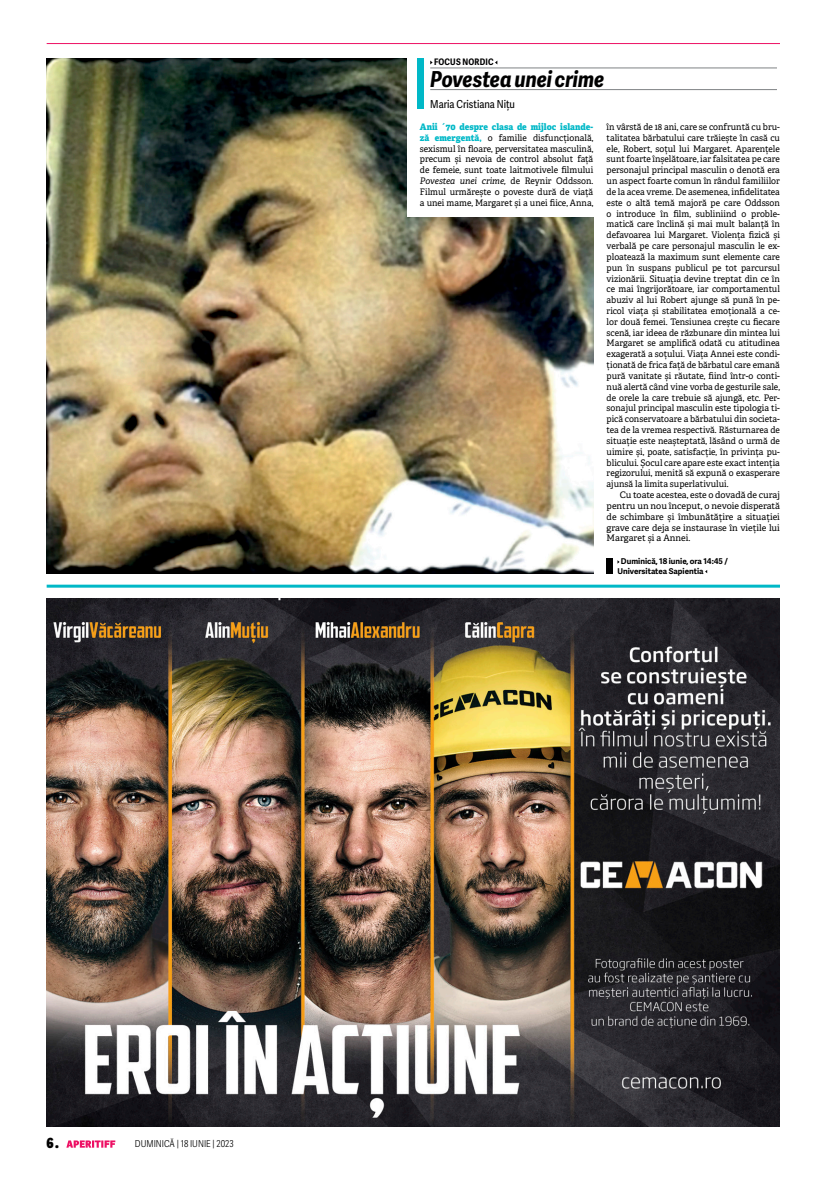
<style>
.page{position:relative;width:820px;height:1191px;background:#fff}
.page>*{position:absolute;margin:0;border:0;box-sizing:border-box;transform-origin:0 0}
.t1{font:italic 700 22px "Adelle Sans Cnd";color:#000}
.t2{font:14px "Adelle Sans Cnd Hv";color:#000}
.t3{font:11px "Adelle Sans Cnd";color:#000}
.t4{font:9.5px "Adelle Sans Cnd Lt";color:#000}
.t5{font:9px/10.8px "Adelle";color:#000;text-align:justify;scale:.96 1}
.t6{font:9px/10.8px "Adelle";color:#000;text-align:justify}
.t7{font:700 9px "Adelle Sans Cnd";letter-spacing:.02em;color:#000}
.t8{font:700 8px/9.6px "Adelle Sans";color:#000}
.s1{font-weight:800;color:#00b8c7}
.s2{font-style:italic}
</style>
<div class="page">
<svg style="left:66px;top:1140px;width:49px;height:7px"></svg>
<hr style="left:47px;top:43px;width:732px;height:1px;background:#ed1064">
<img style="left:47px;top:598px;width:732px;height:528px">
<hr style="left:47px;top:584px;width:732px;height:3px;background:#00b8c7">
<img style="left:47px;top:58px;width:546px;height:516px">
<div style="left:406px;top:51px;width:384px;height:165px;background:#fff"></div>
<div style="left:417px;top:58px;width:6px;height:50px;background:#00b8c7"></div>
<hr style="left:430px;top:68px;width:346px;height:1px;background:#7f8284">
<hr style="left:430px;top:89px;width:346px;height:1px;background:#7f8284">
<div style="left:606px;top:558px;width:6px;height:16px;background:#000"></div>
<p class="t7" style="left:434px;top:55px;width:61px">FOCUS NORDIC</p>
<h1 class="t1" style="left:430px;top:63px;width:175px">Povestea unei crime</h1>
<p class="t3" style="left:430px;top:96px;width:86px">Maria Cristiana Nițu</p>
<p class="t5" style="left:420px;top:121px;width:182px"><span class="s1">Anii ´70 despre clasa de mijloc islande&shy;ză emergentă,</span> o familie disfuncțională, sexismul în floare, perversitatea masculină, precum și nevoia de control absolut față de femeie, sunt toate laitmotivele filmului <span class="s2">Povestea unei crime,</span> de Reynir Oddsson.<br>Filmul urmărește o poveste dură de viață a unei mame, Margaret și a unei fiice, Anna,</p>
<p class="t5" style="left:606px;top:121px;width:182px">în vârstă de 18 ani, care se confruntă cu bru&shy;talitatea bărbatului care trăiește în casă cu ele, Robert, soțul lui Margaret. Aparențele sunt foarte înșelătoare, iar falsitatea pe care personajul principal masculin o denotă era un aspect foarte comun în rândul familiilor de la acea vreme. De asemenea, infidelitatea este o altă temă majoră pe care Oddsson o introduce în film, subliniind o proble&shy;matică care înclină și mai mult balanță în defavoarea lui Margaret. Violența fizică și verbală pe care personajul masculin le ex&shy;ploatează la maximum sunt elemente care pun în suspans publicul pe tot parcursul vizionării. Situația devine treptat din ce în ce mai îngrijorătoare, iar comportamentul abuziv al lui Robert ajunge să pună în pe&shy;ricol viața și stabilitatea emoțională a ce&shy;lor două femei. Tensiunea crește cu fiecare scenă, iar ideea de răzbunare din mintea lui Margaret se amplifică odată cu atitudinea exagerată a soțului. Viața Annei este condi&shy;ționată de frica față de bărbatul care emană pură vanitate și răutate, fiind într‑o conti&shy;nuă alertă când vine vorba de gesturile sale, de orele la care trebuie să ajungă, etc. Per&shy;sonajul principal masculin este tipologia ti&shy;pică conservatoare a bărbatului din societa&shy;tea de la vremea respectivă. Răsturnarea de situație este neașteptată, lăsând o urmă de uimire și, poate, satisfacție, în privința pu&shy;blicului. Șocul care apare este exact intenția regizorului, menită să expună o exasperare ajunsă la limita superlativului.</p>
<p class="t6" style="left:606px;top:489px;width:175px;text-indent:13px">Cu toate acestea, este o dovadă de curaj pentru un nou început, o nevoie disperată de schimbare și îmbunătățire a situației grave care deja se instaurase în viețile lui Margaret și a Annei.</p>
<p class="t8" style="left:617px;top:556px;width:112px;text-indent:3px">Duminică, 18 iunie, ora 14:45 /<br>Universitatea Sapientia</p>
<h2 class="t2" style="left:47px;top:1132px;width:14px">6 .</h2>
<p class="t4" style="left:135px;top:1137px;width:100px">DUMINICĂ | 18 IUNIE | 2023</p>
</div>
